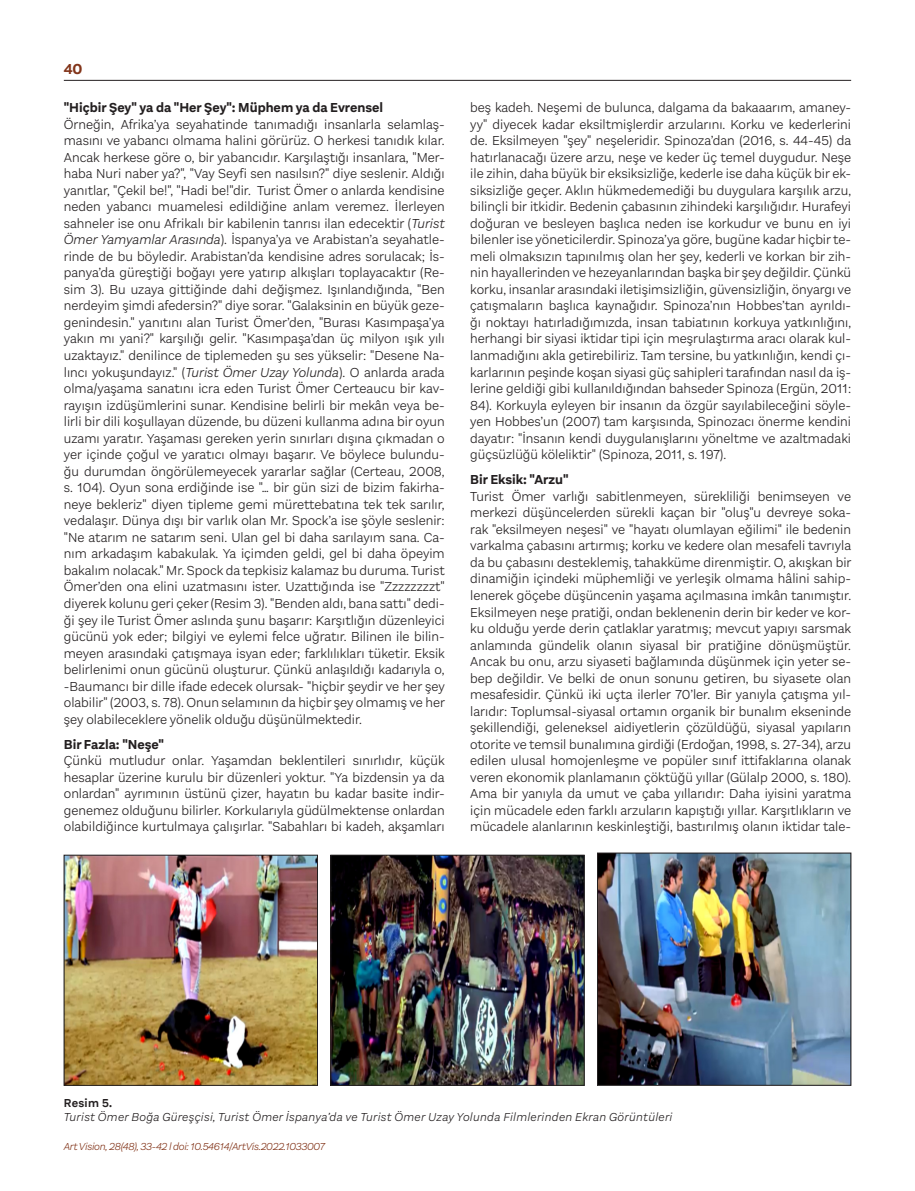
<style>
.page{position:relative;width:915px;height:1191px;background:#fff}
.page>*{position:absolute;margin:0;border:0;box-sizing:border-box;transform-origin:0 0}
.t1{font:700 15px "Aestetico";color:#823419}
.t2{font:300 13.5px/16.5px "Aestetico";color:#231f20;text-align:justify}
.t3{font:700 13.5px "Aestetico";color:#231f20}
.t4{font:italic 300 12px "Aestetico";letter-spacing:.025em;color:#231f20}
.t5{font:600 12px "Aestetico";letter-spacing:.025em;color:#231f20}
.t6{font:italic 300 10.5px "Aestetico";letter-spacing:-.025em;color:#823419}
.s1{font-style:italic}
</style>
<div class="page">
<hr style="left:64px;top:80px;width:786px;height:1px;background:#231f20">
<img style="left:599px;top:855px;width:249px;height:228px">
<div style="left:597px;top:853px;width:253px;height:232px;border:1px solid #231f20"></div>
<img style="left:66px;top:857px;width:249px;height:226px">
<div style="left:64px;top:855px;width:253px;height:230px;border:1px solid #231f20"></div>
<img style="left:332px;top:857px;width:250px;height:226px">
<div style="left:330px;top:855px;width:254px;height:230px;border:1px solid #231f20"></div>
<p class="t1" style="left:64px;top:60px;width:20px">40</p>
<p class="t3" style="left:64px;top:99px;width:321px">"Hiçbir Şey" ya da "Her Şey": Müphem ya da Evrensel</p>
<p class="t2" style="left:64px;top:116px;width:382px">Örneğin, Afrika’ya seyahatinde tanımadığı insanlarla selamlaş&shy;masını ve yabancı olmama halini görürüz. O herkesi tanıdık kılar.<br>Ancak herkese göre o, bir yabancıdır. Karşılaştığı insanlara, "Mer&shy;haba Nuri naber ya?", "Vay Seyfi sen nasılsın?" diye seslenir. Aldığı yanıtlar, "Çekil be!", "Hadi be!"dir. Turist Ömer o anlarda kendisine neden yabancı muamelesi edildiğine anlam veremez. İlerleyen sahneler ise onu Afrikalı bir kabilenin tanrısı ilan edecektir (<span class="s1">Turist Ömer Yamyamlar Arasında</span>). İspanya’ya ve Arabistan’a seyahatle&shy;rinde de bu böyledir. Arabistan’da kendisine adres sorulacak; İs&shy;panya’da güreştiği boğayı yere yatırıp alkışları toplayacaktır (Re&shy;sim 3). Bu uzaya gittiğinde dahi değişmez. Işınlandığında, "Ben nerdeyim şimdi afedersin?" diye sorar. "Galaksinin en büyük geze&shy;genindesin." yanıtını alan Turist Ömer’den, "Burası Kasımpaşa’ya yakın mı yani?" karşılığı gelir. "Kasımpaşa’dan üç milyon ışık yılı uzaktayız." denilince de tiplemeden şu ses yükselir: "Desene Na&shy;lıncı yokuşundayız." (<span class="s1">Turist Ömer Uzay Yolunda</span>). O anlarda arada olma/yaşama sanatını icra eden Turist Ömer Certeaucu bir kav&shy;rayışın izdüşümlerini sunar. Kendisine belirli bir mekân veya be&shy;lirli bir dili koşullayan düzende, bu düzeni kullanma adına bir oyun uzamı yaratır. Yaşaması gereken yerin sınırları dışına çıkmadan o yer içinde çoğul ve yaratıcı olmayı başarır. Ve böylece bulundu&shy;ğu durumdan öngörülemeyecek yararlar sağlar (Certeau, 2008, s. 104). Oyun sona erdiğinde ise "… bir gün sizi de bizim fakirha&shy;neye bekleriz" diyen tipleme gemi mürettebatına tek tek sarılır, vedalaşır. Dünya dışı bir varlık olan Mr. Spock’a ise şöyle seslenir: "Ne atarım ne satarım seni. Ulan gel bi daha sarılayım sana. Ca&shy;nım arkadaşım kabakulak. Ya içimden geldi, gel bi daha öpeyim bakalım nolacak." Mr. Spock da tepkisiz kalamaz bu duruma. Turist Ömer’den ona elini uzatmasını ister. Uzattığında ise "Zzzzzzzzt" diyerek kolunu geri çeker (Resim 3). "Benden aldı, bana sattı" dedi&shy;ği şey ile Turist Ömer aslında şunu başarır: Karşıtlığın düzenleyici gücünü yok eder; bilgiyi ve eylemi felce uğratır. Bilinen ile bilin&shy;meyen arasındaki çatışmaya isyan eder; farklılıkları tüketir. Eksik belirlenimi onun gücünü oluşturur. Çünkü anlaşıldığı kadarıyla o, -Baumancı bir dille ifade edecek olursak- "hiçbir şeydir ve her şey olabilir" (2003, s. 78). Onun selamının da hiçbir şey olmamış ve her şey olabileceklere yönelik olduğu düşünülmektedir.</p>
<p class="t3" style="left:64px;top:736px;width:102px">Bir Fazla: "Neşe"</p>
<p class="t2" style="left:64px;top:752px;width:382px">Çünkü mutludur onlar. Yaşamdan beklentileri sınırlıdır, küçük hesaplar üzerine kurulu bir düzenleri yoktur. "Ya bizdensin ya da onlardan" ayrımının üstünü çizer, hayatın bu kadar basite indir&shy;genemez olduğunu bilirler. Korkularıyla güdülmektense onlardan olabildiğince kurtulmaya çalışırlar. "Sabahları bi kadeh, akşamları</p>
<p class="t2" style="left:470px;top:99px;width:382px">beş kadeh. Neşemi de bulunca, dalgama da bakaaarım, amaney&shy;yy" diyecek kadar eksiltmişlerdir arzularını. Korku ve kederlerini de. Eksilmeyen "şey" neşeleridir. Spinoza’dan (2016, s. 44-45) da hatırlanacağı üzere arzu, neşe ve keder üç temel duygudur. Neşe ile zihin, daha büyük bir eksiksizliğe, kederle ise daha küçük bir ek&shy;siksizliğe geçer. Aklın hükmedemediği bu duygulara karşılık arzu, bilinçli bir itkidir. Bedenin çabasının zihindeki karşılığıdır. Hurafeyi doğuran ve besleyen başlıca neden ise korkudur ve bunu en iyi bilenler ise yöneticilerdir. Spinoza’ya göre, bugüne kadar hiçbir te&shy;meli olmaksızın tapınılmış olan her şey, kederli ve korkan bir zih&shy;nin hayallerinden ve hezeyanlarından başka bir şey değildir. Çünkü korku, insanlar arasındaki iletişimsizliğin, güvensizliğin, önyargı ve çatışmaların başlıca kaynağıdır. Spinoza’nın Hobbes’tan ayrıldı&shy;ğı noktayı hatırladığımızda, insan tabiatının korkuya yatkınlığını, herhangi bir siyasi iktidar tipi için meşrulaştırma aracı olarak kul&shy;lanmadığını akla getirebiliriz. Tam tersine, bu yatkınlığın, kendi çı&shy;karlarının peşinde koşan siyasi güç sahipleri tarafından nasıl da iş&shy;lerine geldiği gibi kullanıldığından bahseder Spinoza (Ergün, 2011:<br>84). Korkuyla eyleyen bir insanın da özgür sayılabileceğini söyle&shy;yen Hobbes’un (2007) tam karşısında, Spinozacı önerme kendini dayatır: "İnsanın kendi duygulanışlarını yöneltme ve azaltmadaki güçsüzlüğü köleliktir" (Spinoza, 2011, s. 197).</p>
<p class="t3" style="left:470px;top:471px;width:100px">Bir Eksik: "Arzu"</p>
<p class="t2" style="left:470px;top:488px;width:382px">Turist Ömer varlığı sabitlenmeyen, sürekliliği benimseyen ve merkezi düşüncelerden sürekli kaçan bir "oluş"u devreye soka&shy;rak "eksilmeyen neşesi" ve "hayatı olumlayan eğilimi" ile bedenin varkalma çabasını artırmış; korku ve kedere olan mesafeli tavrıyla da bu çabasını desteklemiş, tahakküme direnmiştir. O, akışkan bir dinamiğin içindeki müphemliği ve yerleşik olmama hâlini sahip&shy;lenerek göçebe düşüncenin yaşama açılmasına imkân tanımıştır.<br>Eksilmeyen neşe pratiği, ondan beklenenin derin bir keder ve kor&shy;ku olduğu yerde derin çatlaklar yaratmış; mevcut yapıyı sarsmak anlamında gündelik olanın siyasal bir pratiğine dönüşmüştür.<br>Ancak bu onu, arzu siyaseti bağlamında düşünmek için yeter se&shy;bep değildir. Ve belki de onun sonunu getiren, bu siyasete olan mesafesidir. Çünkü iki uçta ilerler 70’ler. Bir yanıyla çatışma yıl&shy;larıdır: Toplumsal-siyasal ortamın organik bir bunalım ekseninde şekillendiği, geleneksel aidiyetlerin çözüldüğü, siyasal yapıların otorite ve temsil bunalımına girdiği (Erdoğan, 1998, s. 27-34), arzu edilen ulusal homojenleşme ve popüler sınıf ittifaklarına olanak veren ekonomik planlamanın çöktüğü yıllar (Gülalp 2000, s. 180).<br>Ama bir yanıyla da umut ve çaba yıllarıdır: Daha iyisini yaratma için mücadele eden farklı arzuların kapıştığı yıllar. Karşıtlıkların ve mücadele alanlarının keskinleştiği, bastırılmış olanın iktidar tale-</p>
<p class="t5" style="left:64px;top:1096px;width:50px">Resim 5.</p>
<p class="t4" style="left:64px;top:1110px;width:610px">Turist Ömer Boğa Güreşçisi, Turist Ömer İspanya’da ve Turist Ömer Uzay Yolunda Filmlerinden Ekran Görüntüleri</p>
<p class="t6" style="left:64px;top:1140px;width:262px">Art Vision, 28(48), 33-42 l doi: 10.54614/ArtVis.2022.1033007</p>
</div>
